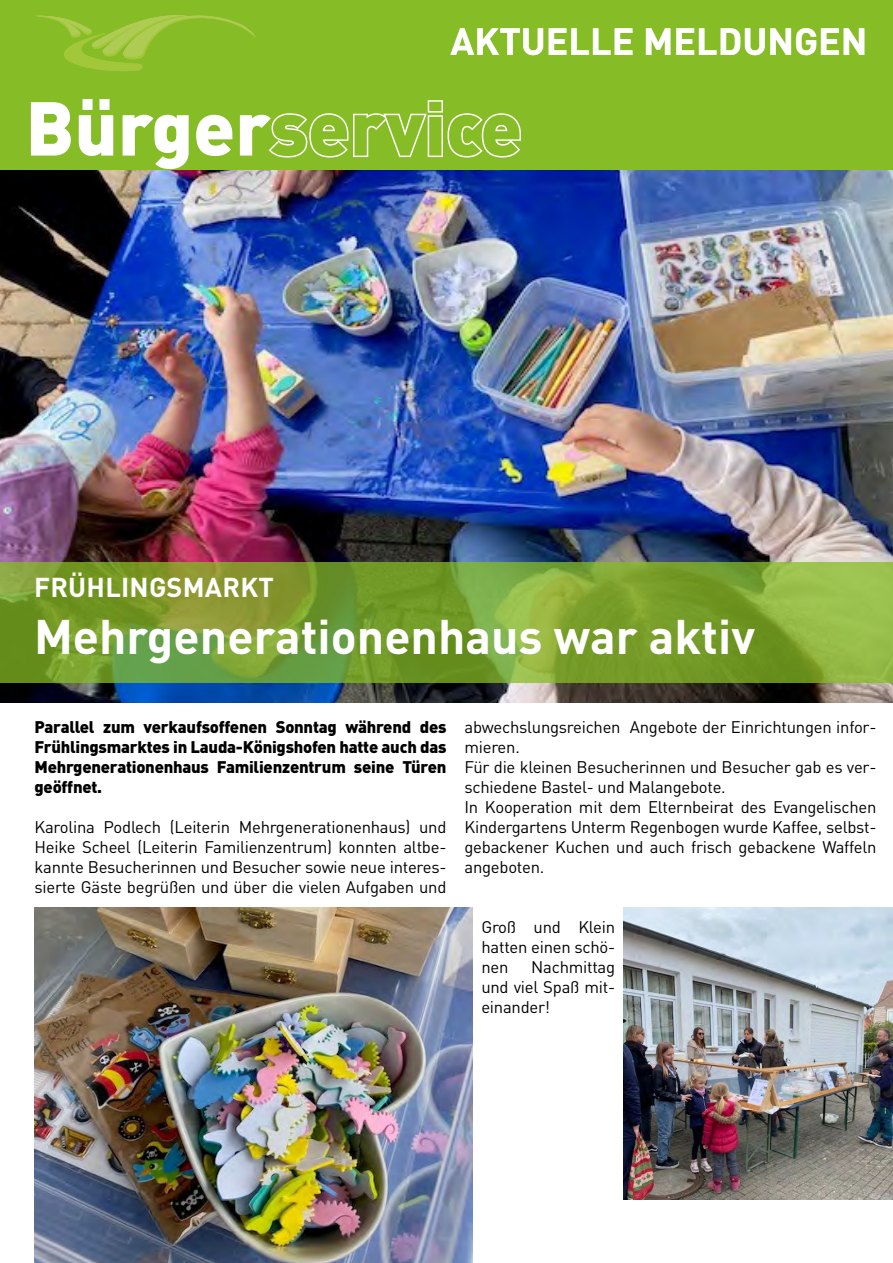
<style>
.page{position:relative;width:893px;height:1263px;background:#fff}
.page>*{position:absolute;margin:0;border:0;box-sizing:border-box;transform-origin:0 0}
.t1{font:900 75px "DIN Pro";color:#fff}
.t2{font:700 48px "DIN Pro";color:#fff}
.t3{font:700 37.5px "DIN Pro";color:#fff}
.t4{font:700 27px "DIN Pro";letter-spacing:.01em;color:#fff}
.t5{font:16.65px/20px "DIN Pro";letter-spacing:-.015em;color:#000;text-align:justify}
.t6{font:900 16.65px/20px "DIN Pro";letter-spacing:-.015em;color:#000;text-align:justify}
</style>
<div class="page">
<div style="left:0;top:0;width:893px;height:180px;background:#86bc25"></div>
<svg style="left:35px;top:15px;width:221px;height:56px"></svg>
<img style="left:0;top:170px;width:893px;height:533px">
<svg style="left:0;top:562px;width:893px;height:120px;background:#7ba032"></svg>
<img style="left:624px;top:908px;width:269px;height:291px">
<img style="left:34px;top:908px;width:439px;height:355px">
<h3 class="t3" style="left:451px;top:15px;width:418px">AKTUELLE MELDUNGEN</h3>
<h1 class="t1" style="left:26px;top:77px;width:498px">Bürgerservice</h1>
<h3 class="t4" style="left:34px;top:569px;width:241px">FRÜHLINGSMARKT</h3>
<h2 class="t2" style="left:34px;top:604px;width:723px">Mehrgenerationenhaus war aktiv</h2>
<p class="t6" style="left:35px;top:717px;width:413px">Parallel zum verkaufsoffenen Sonntag während des Frühlingsmarktes in Lauda-Königshofen hatte auch das Mehrgenerationenhaus Familienzentrum seine Türen geöffnet.</p>
<p class="t5" style="left:35px;top:817px;width:413px">Karolina Podlech (Leiterin Mehrgenerationenhaus) und Heike Scheel (Leiterin Familienzentrum) konnten altbe&shy;kannte Besucherinnen und Besucher sowie neue interes&shy;sierte Gäste begrüßen und über die vielen Aufgaben und</p>
<p class="t5" style="left:464px;top:717px;width:413px;text-align:left">abwechslungsreichen Angebote der Einrichtungen infor&shy;mieren.<br>Für die kleinen Besucherinnen und Besucher gab es ver&shy;schiedene Bastel- und Malangebote.<br>In Kooperation mit dem Elternbeirat des Evangelischen Kindergartens Unterm Regenbogen wurde Kaffee, selbst&shy;gebackener Kuchen und auch frisch gebackene Waffeln angeboten.</p>
<p class="t5" style="left:481px;top:916px;width:135px">Groß und Klein hatten einen schö&shy;nen</p>
<p class="t5" style="left:481px;top:956px;width:135px;text-indent:50px">Nachmittag und viel Spaß mit&shy;einander!</p>
</div>
